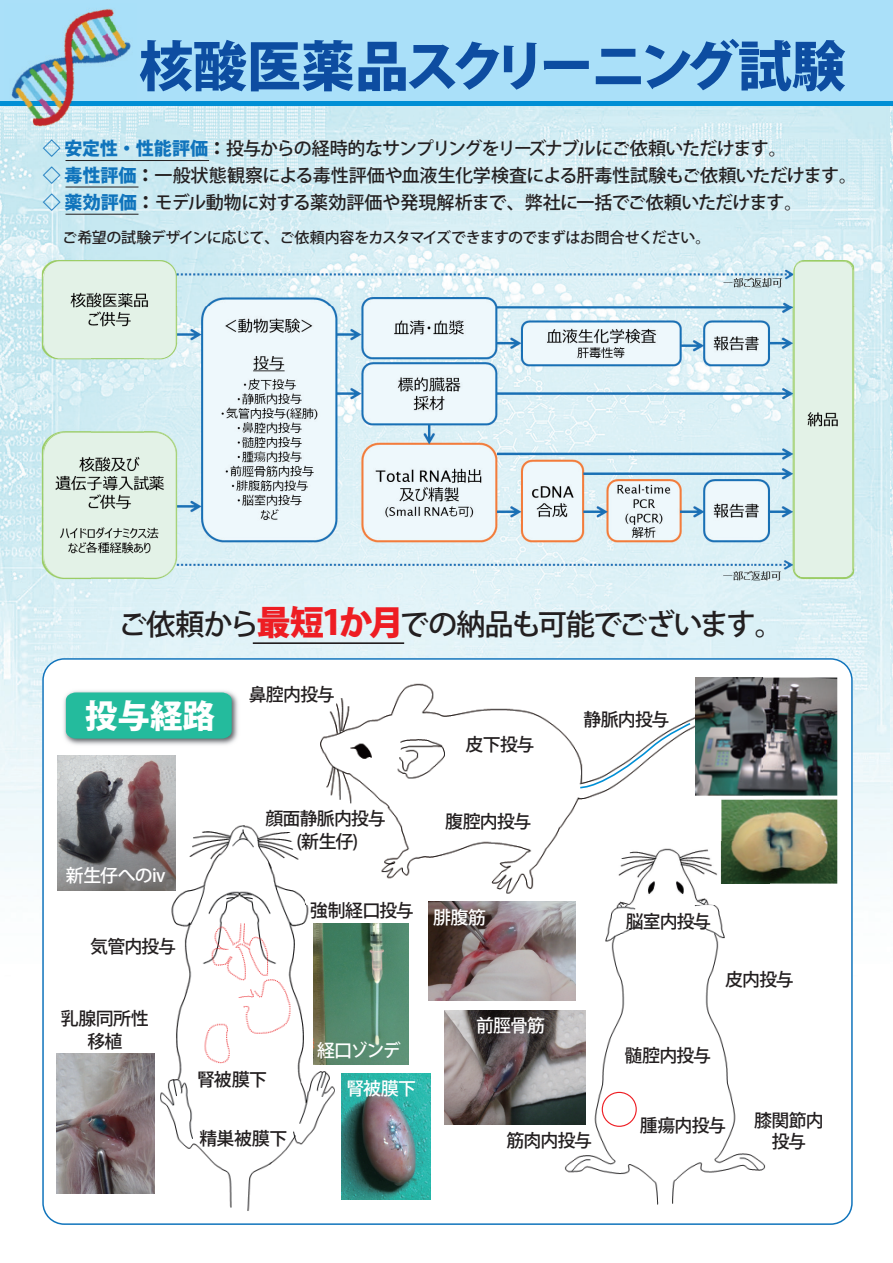
<style>
.page{position:relative;width:893px;height:1263px;background:#fff}
.page>*{position:absolute;margin:0;border:0;box-sizing:border-box;transform-origin:0 0}
.t1{font:800 54px "Koz Go Std";letter-spacing:-.04em;color:#0d4da1}
.t2{font:800 32.55px "Koz Go Std";color:#fff}
.t3{font:500 29.25px "Koz Go Std";letter-spacing:-.06em;color:#231f20}
.t4{font:500 18px/27px "Koz Go Std";letter-spacing:-.035em;color:#231f20}
.t5{font:500 17.85px/22.8px "Koz Go Std";letter-spacing:-.04em;color:#231f20;text-align:center}
.t6{font:500 17.85px "Koz Go Std";letter-spacing:-.045em;color:#fff}
.t7{font:500 17.85px/37.2px "Koz Go Std";letter-spacing:-.065em;color:#fff}
.t8{font:500 15px "Koz Go Std";letter-spacing:-.04em;color:#231f20}
.s1{font-weight:800;color:#1074bc}
.s2{font-weight:800}
.s3{font-weight:800;font-size:34.2px;color:#ee1d23}
</style>
<div class="page">
<img style="left:0;top:106px;width:891px;height:771px">
<div style="left:0;top:0;width:891px;height:104px;background:#aae0f9"></div>
<img style="left:891px;top:106px;width:2px;height:771px">
<hr style="left:891px;top:0;width:2px;height:104px;background:#aae0f9">
<hr style="left:0;top:102px;width:893px;height:4px;background:#008fd5">
<svg style="left:42px;top:658px;width:811px;height:567px"></svg>
<img style="left:5px;top:8px;width:132px;height:123px">
<img style="left:61px;top:688px;width:180px;height:60px">
<div style="left:66px;top:692px;width:166px;height:47px;background:#24bb9d"></div>
<img style="left:306px;top:668px;width:456px;height:237px">
<img style="left:160px;top:825px;width:175px;height:386px">
<img style="left:306px;top:825px;width:29px;height:80px">
<img style="left:561px;top:884px;width:208px;height:326px">
<img style="left:561px;top:841px;width:201px;height:64px">
<img style="left:429px;top:901px;width:147px;height:100px">
<img style="left:444px;top:1010px;width:142px;height:114px">
<img style="left:313px;top:923px;width:95px;height:142px">
<img style="left:56px;top:1054px;width:98px;height:139px">
<img style="left:57px;top:755px;width:118px;height:136px">
<img style="left:341px;top:1073px;width:89px;height:126px">
<img style="left:42px;top:260px;width:812px;height:46px">
<img style="left:42px;top:306px;width:50px;height:282px">
<img style="left:143px;top:306px;width:711px;height:282px">
<img style="left:92px;top:358px;width:51px;height:74px">
<img style="left:92px;top:578px;width:51px;height:10px">
<img style="left:44px;top:261px;width:132px;height:97px">
<img style="left:44px;top:432px;width:132px;height:146px">
<img style="left:793px;top:261px;width:60px;height:316px">
<hr style="left:66px;top:160px;width:143px;height:1px;background:#231f20">
<hr style="left:66px;top:187px;width:72px;height:1px;background:#231f20">
<hr style="left:66px;top:214px;width:72px;height:1px;background:#231f20">
<hr style="left:253px;top:642px;width:151px;height:2px;background:#231f20">
<div style="left:602px;top:1092px;width:35px;height:35px;border:1px solid #ee1d23;border-radius:50%"></div>
<svg style="left:579px;top:722px;width:113px;height:67px"></svg>
<img style="left:762px;top:677px;width:75px;height:207px">
<img style="left:695px;top:677px;width:67px;height:164px">
<img style="left:695px;top:841px;width:74px;height:43px">
<h1 class="t1" style="left:139px;top:31px;width:708px">核酸医薬品スクリーニング試験</h1>
<p class="t4" style="left:43px;top:136px;width:816px"><span class="s1">◇ 安定性・性能評価</span><span class="s2">：</span>投与からの経時的なサンプリングをリーズナブルにご依頼いただけます。<br><span class="s1">◇ 毒性評価</span><span class="s2">：</span>一般状態観察による毒性評価や血液生化学検査による肝毒性試験もご依頼いただけます。<span class="s1">◇ 薬効評価</span><span class="s2">：</span>モデル動物に対する薬効評価や発現解析まで、弊社に一括でご依頼いただけます。</p>
<p class="t8" style="left:62px;top:228px;width:650px">ご希望の試験デザインに応じて、ご依頼内容をカスタマイズできますのでまずはお問合せください。</p>
<h3 class="t3" style="left:118px;top:605px;width:668px">ご依頼から<span class="s3">最短1か月</span>での納品も可能でございます。</h3>
<h2 class="t2" style="left:85px;top:695px;width:132px">投与経路</h2>
<p class="t5" style="left:249px;top:684px;width:88px">鼻腔内投与</p>
<p class="t5" style="left:466px;top:734px;width:70px">皮下投与</p>
<p class="t5" style="left:583px;top:709px;width:87px">静脈内投与</p>
<p class="t6" style="left:66px;top:864px;width:101px">新生仔へのiv</p>
<p class="t5" style="left:90px;top:935px;width:87px">気管内投与</p>
<p class="t5" style="left:61px;top:1008px;width:89px">乳腺同所性移植</p>
<p class="t5" style="left:265px;top:808px;width:122px">顔面静脈内投与(新生仔)</p>
<p class="t5" style="left:310px;top:900px;width:105px">強制経口投与</p>
<p class="t5" style="left:445px;top:811px;width:88px">腹腔内投与</p>
<p class="t6" style="left:433px;top:906px;width:54px">腓腹筋</p>
<p class="t5" style="left:197px;top:1069px;width:71px">腎被膜下</p>
<p class="t5" style="left:200px;top:1128px;width:89px">精巣被膜下</p>
<p class="t7" style="left:346px;top:1033px;width:71px;text-indent:-29px">経口ゾンデ腎被膜下</p>
<p class="t6" style="left:476px;top:1014px;width:70px">前脛骨筋</p>
<p class="t5" style="left:507px;top:1130px;width:87px">筋肉内投与</p>
<p class="t5" style="left:626px;top:911px;width:87px">脳室内投与</p>
<p class="t5" style="left:725px;top:969px;width:70px">皮内投与</p>
<p class="t5" style="left:624px;top:1045px;width:88px">髄腔内投与</p>
<p class="t5" style="left:640px;top:1115px;width:88px">腫瘍内投与</p>
<p class="t5" style="left:754px;top:1110px;width:71px;line-height:21.1px">膝関節内投与</p>
</div>
